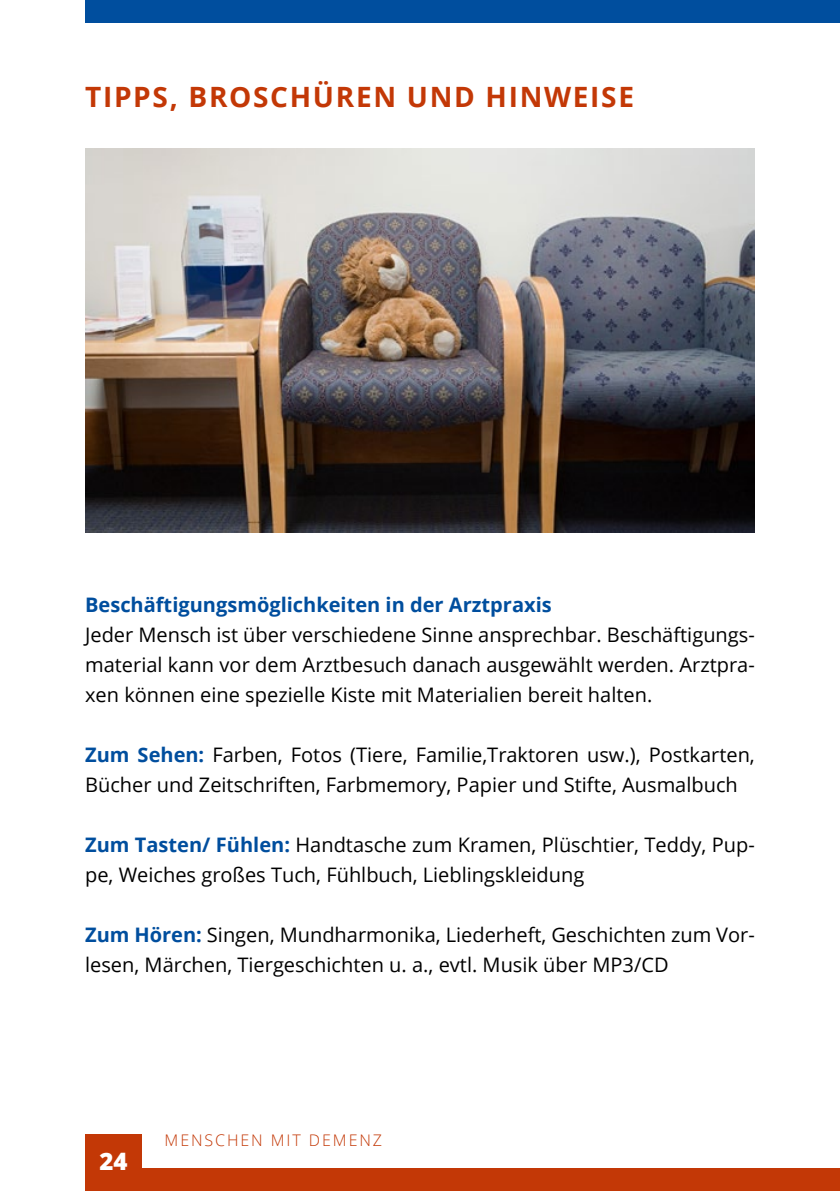
<style>
.page{position:relative;width:840px;height:1191px;background:#fff}
.page>*{position:absolute;margin:0;border:0;box-sizing:border-box;transform-origin:0 0}
.t1{font:700 28px "Open Sans";letter-spacing:.06em;color:#c33806}
.t2{font:800 24px "Open Sans";color:#fff}
.t3{font:20px/30px "Open Sans";color:#000}
.t4{font:700 20px "Open Sans";color:#004e9e}
.t5{font:300 16px "Open Sans";letter-spacing:.12em;color:#c33806}
.s1{font-weight:700;color:#004e9e}
</style>
<div class="page">
<div style="left:85px;top:0;width:754px;height:23px;background:#004e9e"></div>
<div style="left:85px;top:1168px;width:754px;height:23px;background:#c33806"></div>
<div style="left:85px;top:1134px;width:57px;height:57px;background:#c33806"></div>
<img style="left:85px;top:148px;width:669px;height:384px">
<h1 class="t1" style="left:85px;top:77px;width:550px">Tipps, Broschüren und H inweise</h1>
<p class="t4" style="left:85px;top:591px;width:468px">Beschäftigungsmöglichkeiten in der Arztpraxis</p>
<p class="t3" style="left:85px;top:619px;width:670px;text-align:justify">Jeder Mensch ist über verschiedene Sinne ansprechbar. Beschäftigungs&shy;material kann vor dem Arztbesuch danach ausgewählt werden. Arztpra&shy;xen können eine spezielle Kiste mit Materialien bereit halten.</p>
<p class="t3" style="left:85px;top:739px;width:670px"><span class="s1">Zum Sehen:</span> Farben, Fotos (Tiere, Familie,Traktoren usw.), Postkarten,<br>Bücher und Zeitschriften, Farbmemory, Papier und Stifte, Ausmalbuch</p>
<p class="t3" style="left:85px;top:829px;width:670px"><span class="s1">Zum Tasten/ Fühlen:</span> Handtasche zum Kramen, Plüschtier, Teddy, Pup&shy;pe, Weiches großes Tuch, Fühlbuch, Lieblingskleidung</p>
<p class="t3" style="left:85px;top:919px;width:670px"><span class="s1">Zum Hören:</span> Singen, Mundharmonika, Liederheft, Geschichten zum Vor&shy;lesen, Märchen, Tiergeschichten u. a., evtl. Musik über MP3/CD</p>
<p class="t2" style="left:99px;top:1142px;width:30px">24</p>
<p class="t5" style="left:164px;top:1128px;width:219px">MENSCHEN M IT DEM ENZ</p>
</div>
